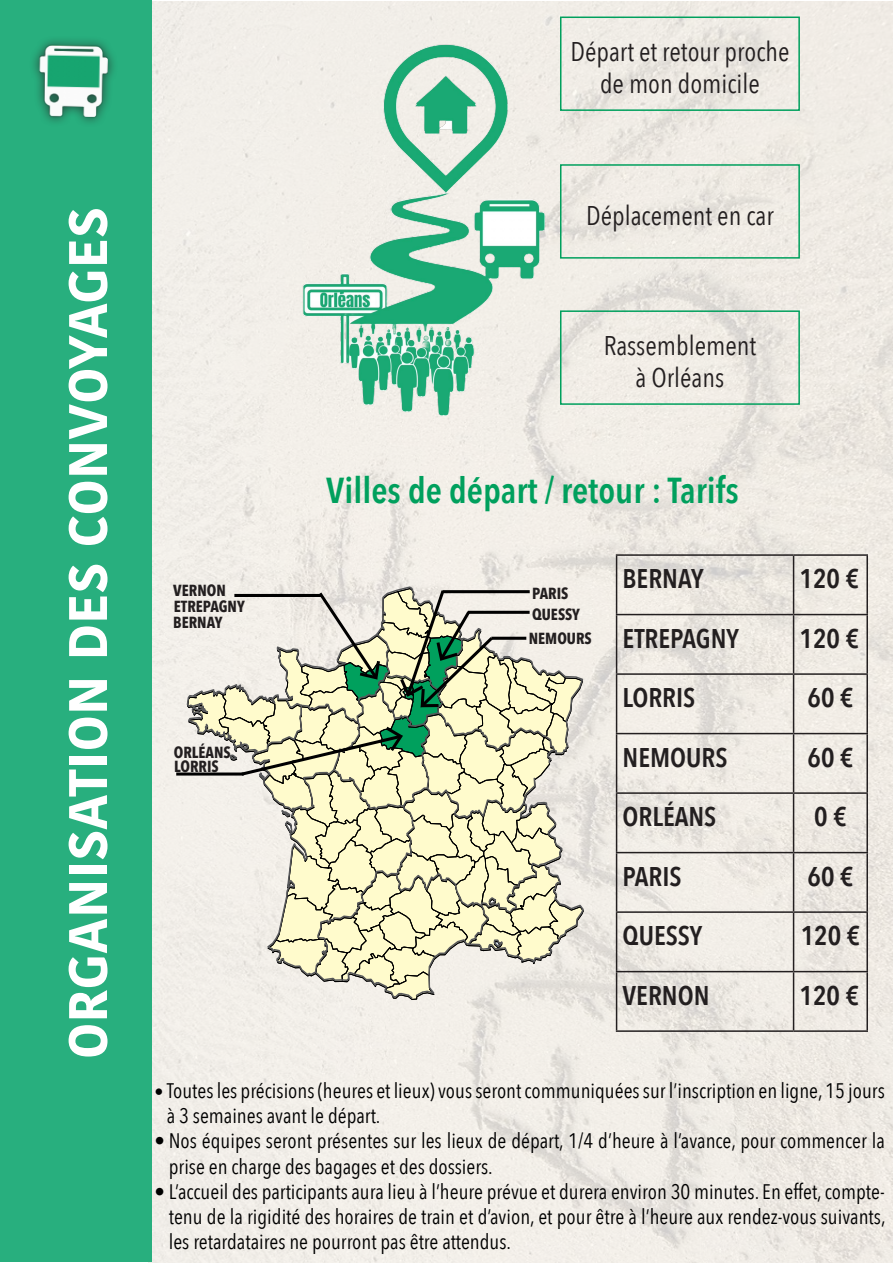
<style>
.page{position:relative;width:893px;height:1263px;background:#fff}
.page>*{position:absolute;margin:0;border:0;box-sizing:border-box;transform-origin:0 0}
.t1{font:700 54px "Kohinoor Bangla";color:#fff}
.t2{font:600 36px "Avenir Next Condensed";color:#00a05d}
.t3{font:600 27px "Avenir Next Condensed";color:#231f20}
.t4{font:27px/32.4px "Avenir Next Condensed";color:#231f20;text-align:center}
.t5{font:21px/25.2px "Avenir Next Condensed";color:#000}
.t6{font:700 16.05px/15.8px "Avenir Next Condensed";color:#231f20}
.s1{font-size:18px}
</style>
<div class="page">
<img style="left:149px;top:2px;width:744px;height:1261px">
<div style="left:0;top:0;width:152px;height:1261px;background:#28af7e"></div>
<hr style="left:176px;top:772px;width:68px;height:3px;background:#000">
<svg style="left:186px;top:585px;width:399px;height:415px"></svg>
<hr style="left:491px;top:637px;width:35px;height:3px;background:#000">
<hr style="left:616px;top:554px;width:178px;height:2px;background:#231f20">
<hr style="left:616px;top:556px;width:1px;height:58px;background:#231f20">
<hr style="left:794px;top:554px;width:74px;height:2px;background:#231f20">
<hr style="left:793px;top:556px;width:1px;height:58px;background:#231f20">
<hr style="left:866px;top:556px;width:2px;height:58px;background:#231f20">
<hr style="left:616px;top:614px;width:178px;height:1px;background:#231f20">
<hr style="left:616px;top:615px;width:1px;height:58px;background:#231f20">
<hr style="left:794px;top:614px;width:74px;height:1px;background:#231f20">
<hr style="left:793px;top:615px;width:1px;height:58px;background:#231f20">
<hr style="left:866px;top:615px;width:2px;height:58px;background:#231f20">
<hr style="left:616px;top:673px;width:178px;height:2px;background:#231f20">
<hr style="left:616px;top:675px;width:1px;height:58px;background:#231f20">
<hr style="left:794px;top:673px;width:74px;height:2px;background:#231f20">
<hr style="left:793px;top:675px;width:1px;height:58px;background:#231f20">
<hr style="left:866px;top:675px;width:2px;height:58px;background:#231f20">
<hr style="left:616px;top:733px;width:178px;height:1px;background:#231f20">
<hr style="left:616px;top:734px;width:1px;height:58px;background:#231f20">
<hr style="left:794px;top:733px;width:74px;height:1px;background:#231f20">
<hr style="left:793px;top:734px;width:1px;height:58px;background:#231f20">
<hr style="left:866px;top:734px;width:2px;height:58px;background:#231f20">
<hr style="left:616px;top:792px;width:178px;height:2px;background:#231f20">
<hr style="left:616px;top:794px;width:1px;height:58px;background:#231f20">
<hr style="left:794px;top:792px;width:74px;height:2px;background:#231f20">
<hr style="left:793px;top:794px;width:1px;height:58px;background:#231f20">
<hr style="left:866px;top:794px;width:2px;height:58px;background:#231f20">
<hr style="left:616px;top:852px;width:178px;height:1px;background:#231f20">
<hr style="left:616px;top:853px;width:1px;height:58px;background:#231f20">
<hr style="left:794px;top:852px;width:74px;height:1px;background:#231f20">
<hr style="left:793px;top:853px;width:1px;height:58px;background:#231f20">
<hr style="left:866px;top:853px;width:2px;height:58px;background:#231f20">
<hr style="left:616px;top:911px;width:178px;height:2px;background:#231f20">
<hr style="left:616px;top:913px;width:1px;height:58px;background:#231f20">
<hr style="left:794px;top:911px;width:74px;height:2px;background:#231f20">
<hr style="left:793px;top:913px;width:1px;height:58px;background:#231f20">
<hr style="left:866px;top:913px;width:2px;height:58px;background:#231f20">
<hr style="left:616px;top:971px;width:178px;height:1px;background:#231f20">
<hr style="left:616px;top:972px;width:1px;height:58px;background:#231f20">
<hr style="left:794px;top:971px;width:74px;height:1px;background:#231f20">
<hr style="left:793px;top:972px;width:1px;height:58px;background:#231f20">
<hr style="left:866px;top:972px;width:2px;height:58px;background:#231f20">
<hr style="left:616px;top:1030px;width:178px;height:2px;background:#231f20">
<hr style="left:794px;top:1030px;width:74px;height:2px;background:#231f20">
<img style="left:288px;top:17px;width:275px;height:414px">
<div style="left:560px;top:17px;width:240px;height:94px;border:2px solid #00a05d"></div>
<div style="left:560px;top:164px;width:240px;height:95px;border:2px solid #00a05d"></div>
<div style="left:560px;top:310px;width:240px;height:95px;border:2px solid #00a05d"></div>
<img style="left:33px;top:40px;width:81px;height:83px">
<h1 class="t1" style="left:40px;top:1059px;width:853px;rotate:-90deg">ORGANISATION DES CONVOYAGES</h1>
<p class="t4" style="left:570px;top:36px;width:220px">Départ et retour proche de mon domicile</p>
<p class="t4" style="left:586px;top:200px;width:189px">Déplacement en car</p>
<p class="t4" style="left:604px;top:330px;width:154px">Rassemblement à Orléans</p>
<p class="t6" style="left:173px;top:583px;width:73px">VERNON<br>ETREPAGNY</p>
<p class="t6" style="left:173px;top:615px;width:51px">BERNAY</p>
<p class="t6" style="left:174px;top:745px;width:58px">ORLÉANS</p>
<p class="t6" style="left:174px;top:759px;width:46px">LORRIS</p>
<h2 class="t2" style="left:326px;top:467px;width:414px">Villes de départ / retour : Tarifs</h2>
<p class="t6" style="left:532px;top:586px;width:38px">PARIS</p>
<p class="t6" style="left:529px;top:602px;width:64px;line-height:24.5px">QUESSY<br>NEMOURS</p>
<p class="t3" style="left:623px;top:561px;width:82px">BERNAY</p>
<p class="t3" style="left:800px;top:561px;width:61px">120 €</p>
<p class="t3" style="left:623px;top:620px;width:118px">ETREPAGNY</p>
<p class="t3" style="left:800px;top:620px;width:61px">120 €</p>
<p class="t3" style="left:623px;top:680px;width:74px">LORRIS</p>
<p class="t3" style="left:807px;top:680px;width:47px">60 €</p>
<p class="t3" style="left:623px;top:739px;width:106px">NEMOURS</p>
<p class="t3" style="left:807px;top:739px;width:47px">60 €</p>
<p class="t3" style="left:623px;top:799px;width:95px">ORLÉANS</p>
<p class="t3" style="left:814px;top:799px;width:34px">0 €</p>
<p class="t3" style="left:623px;top:858px;width:60px">PARIS</p>
<p class="t3" style="left:807px;top:858px;width:47px">60 €</p>
<p class="t3" style="left:623px;top:918px;width:81px">QUESSY</p>
<p class="t3" style="left:801px;top:918px;width:61px">120 €</p>
<p class="t3" style="left:623px;top:977px;width:88px">VERNON</p>
<p class="t3" style="left:800px;top:977px;width:61px">120 €</p>
<p class="t5" style="left:167px;top:1079px;width:720px;text-indent:-12px"><span class="s1">•</span> Toutes les précisions (heures et lieux) vous seront communiquées sur l’inscription en ligne, 15 jours à 3 semaines avant le départ.</p>
<p class="t5" style="left:169px;top:1129px;width:717px;text-indent:-14px">• Nos équipes seront présentes sur les lieux de départ, 1/4 d’heure à l’avance, pour commencer la prise en charge des bagages et des dossiers.</p>
<p class="t5" style="left:169px;top:1179px;width:718px;text-align:justify;text-indent:-14px">• L’accueil des participants aura lieu à l’heure prévue et durera environ 30 minutes. En effet, compte&shy;tenu de la rigidité des horaires de train et d’avion, et pour être à l’heure aux rendez-vous suivants, les retardataires ne pourront pas être attendus.</p>
</div>
